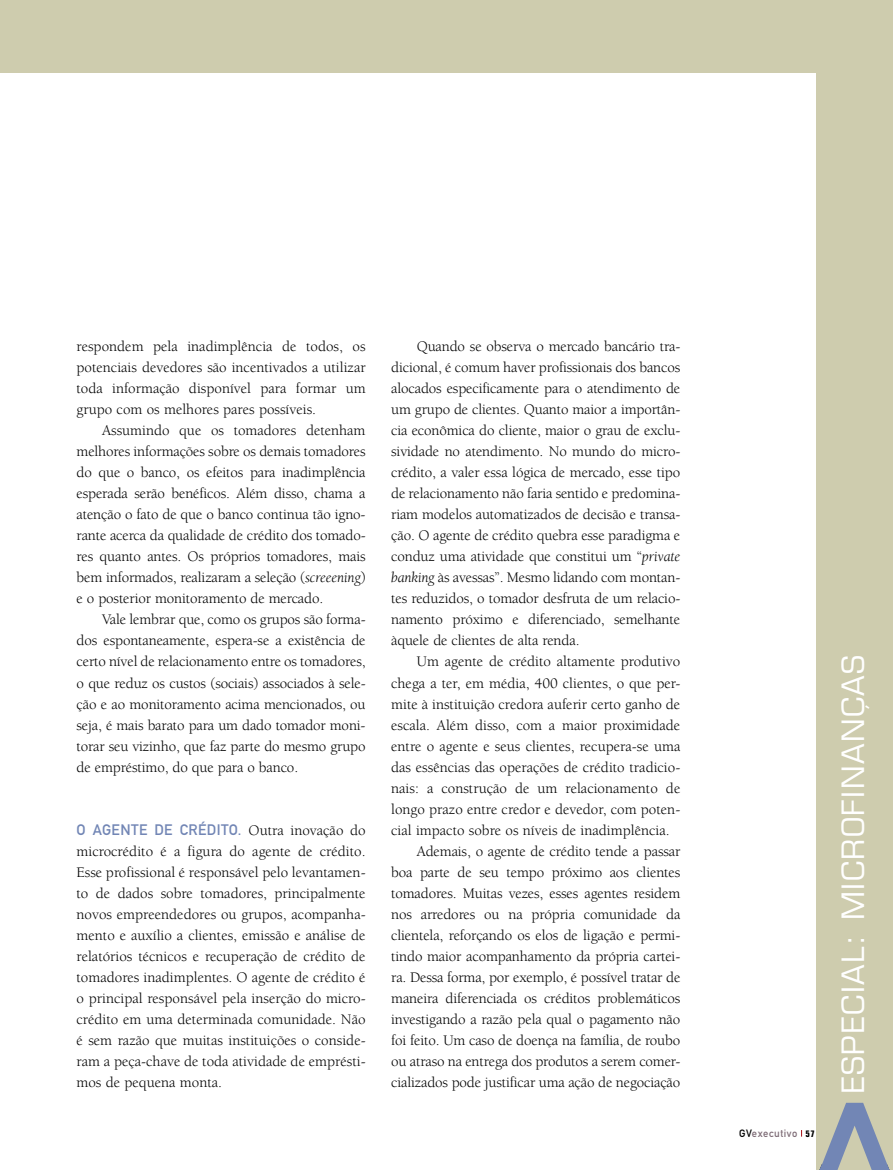
<style>
.page{position:relative;width:893px;height:1170px;background:#fff}
.page>*{position:absolute;margin:0;border:0;box-sizing:border-box;transform-origin:0 0}
.t1{font:135px "Eurostile Bold Extended Two";color:#7286b5}
.t2{font:30px "Eurostile";letter-spacing:.05em;color:#fff}
.t3{font:15px/21px "Berkeley";letter-spacing:-.01em;color:#000;text-align:justify}
.t4{font:15px "DIN Mittelschrift";letter-spacing:.03em;color:#7286b5}
.t5{font:10.5px "DIN Mittelschrift";letter-spacing:.05em;color:#7f6d77}
.s1{font-style:italic}
.s2{font-family:"Berkeley";color:#000}
.s3{color:#000}
.s4{font-family:"Eurostile";font-weight:700;font-stretch:condensed;font-size:9px;color:#000}
</style>
<div class="page">
<div style="left:0;top:0;width:893px;height:72px;background:#ceccae"></div>
<div style="left:816px;top:54px;width:77px;height:1115px;background:#ceccae"></div>
<svg style="left:820px;top:1163px;width:14px;height:6px"></svg>
<svg style="left:877px;top:1164px;width:12px;height:5px"></svg>
<p class="t3" style="left:77px;top:336px;width:291px">respondem pela inadimplência de todos, os potenciais devedores são incentivados a utilizar toda informação disponível para formar um grupo com os melhores pares possíveis.</p>
<p class="t3" style="left:77px;top:420px;width:291px;text-indent:26px">Assumindo que os tomadores detenham melhores informações sobre os demais tomadores do que o banco, os efeitos para inadimplência esperada serão benéficos. Além disso, chama a atenção o fato de que o banco continua tão igno&shy;rante acerca da qualidade de crédito dos tomado&shy;res quanto antes. Os próprios tomadores, mais bem informados, realizaram a seleção (<span class="s1">screeening</span>) e o posterior monitoramento de mercado.</p>
<p class="t3" style="left:77px;top:609px;width:291px;text-indent:26px">Vale lembrar que, como os grupos são forma&shy;dos espontaneamente, espera-se a existência de certo nível de relacionamento entre os tomadores, o que reduz os custos (sociais) associados à sele&shy;ção e ao monitoramento acima mencionados, ou seja, é mais barato para um dado tomador moni&shy;torar seu vizinho, que faz parte do mesmo grupo de empréstimo, do que para o banco.</p>
<p class="t4" style="left:77px;top:820px;width:291px">O AGENTE DE CRÉDITO. <span class="s2">Outra inovação do</span></p>
<p class="t3" style="left:77px;top:840px;width:291px">microcrédito é a figura do agente de crédito.<br>Esse profissional é responsável pelo levantamen&shy;to de dados sobre tomadores, principalmente novos empreendedores ou grupos, acompanha&shy;mento e auxílio a clientes, emissão e análise de relatórios técnicos e recuperação de crédito de tomadores inadimplentes. O agente de crédito é o principal responsável pela inserção do micro&shy;crédito em uma determinada comunidade. Não é sem razão que muitas instituições o conside&shy;ram a peça-chave de toda atividade de emprésti&shy;mos de pequena monta.</p>
<p class="t3" style="left:391px;top:336px;width:291px;text-indent:26px">Quando se observa o mercado bancário tra&shy;dicional, é comum haver profissionais dos bancos alocados especificamente para o atendimento de um grupo de clientes. Quanto maior a importân&shy;cia econômica do cliente, maior o grau de exclu&shy;sividade no atendimento. No mundo do micro&shy;crédito, a valer essa lógica de mercado, esse tipo de relacionamento não faria sentido e predomina&shy;riam modelos automatizados de decisão e transa&shy;ção. O agente de crédito quebra esse paradigma e conduz uma atividade que constitui um “<span class="s1">private banking</span> às avessas”. Mesmo lidando com montan&shy;tes reduzidos, o tomador desfruta de um relacio&shy;namento próximo e diferenciado, semelhante àquele de clientes de alta renda.</p>
<p class="t3" style="left:417px;top:651px;width:265px">Um agente de crédito altamente produtivo</p>
<p class="t3" style="left:391px;top:672px;width:291px">chega a ter, em média, 400 clientes, o que per-</p>
<p class="t3" style="left:391px;top:693px;width:291px">mite à instituição credora auferir certo ganho de</p>
<p class="t3" style="left:391px;top:714px;width:291px">escala. Além disso, com a maior proximidade</p>
<p class="t3" style="left:391px;top:735px;width:291px">entre o agente e seus clientes, recupera-se uma</p>
<p class="t3" style="left:391px;top:756px;width:291px">das essências das operações de crédito tradicio-</p>
<p class="t3" style="left:391px;top:777px;width:291px">nais: a construção de um relacionamento de</p>
<p class="t3" style="left:391px;top:798px;width:291px">longo prazo entre credor e devedor, com poten-</p>
<p class="t3" style="left:391px;top:819px;width:280px">cial impacto sobre os níveis de inadimplência.</p>
<p class="t3" style="left:417px;top:840px;width:265px">Ademais, o agente de crédito tende a passar</p>
<p class="t3" style="left:391px;top:861px;width:291px">boa parte de seu tempo próximo aos clientes</p>
<p class="t3" style="left:391px;top:882px;width:291px">tomadores. Muitas vezes, esses agentes residem</p>
<p class="t3" style="left:391px;top:903px;width:291px">nos arredores ou na própria comunidade da</p>
<p class="t3" style="left:391px;top:924px;width:291px">clientela, reforçando os elos de ligação e permi-</p>
<p class="t3" style="left:391px;top:945px;width:291px">tindo maior acompanhamento da própria cartei-</p>
<p class="t3" style="left:391px;top:966px;width:291px">ra. Dessa forma, por exemplo, é possível tratar de</p>
<p class="t3" style="left:391px;top:987px;width:291px">maneira diferenciada os créditos problemáticos</p>
<p class="t3" style="left:391px;top:1008px;width:291px">investigando a razão pela qual o pagamento não</p>
<p class="t3" style="left:391px;top:1029px;width:291px">foi feito. Um caso de doença na família, de roubo</p>
<p class="t3" style="left:391px;top:1050px;width:291px">ou atraso na entrega dos produtos a serem comer-</p>
<p class="t3" style="left:391px;top:1071px;width:291px">cializados pode justificar uma ação de negociação</p>
<h2 class="t2" style="left:835px;top:1093px;width:440px;rotate:-90deg">especial: microfinanças</h2>
<h1 class="t1" style="left:745px;top:1177px;width:83px;rotate:-90deg">&gt;</h1>
<p class="t5" style="left:739px;top:1126px;width:77px"><span class="s3">GV</span>EXECUTIVO <span class="s4">57</span></p>
</div>
